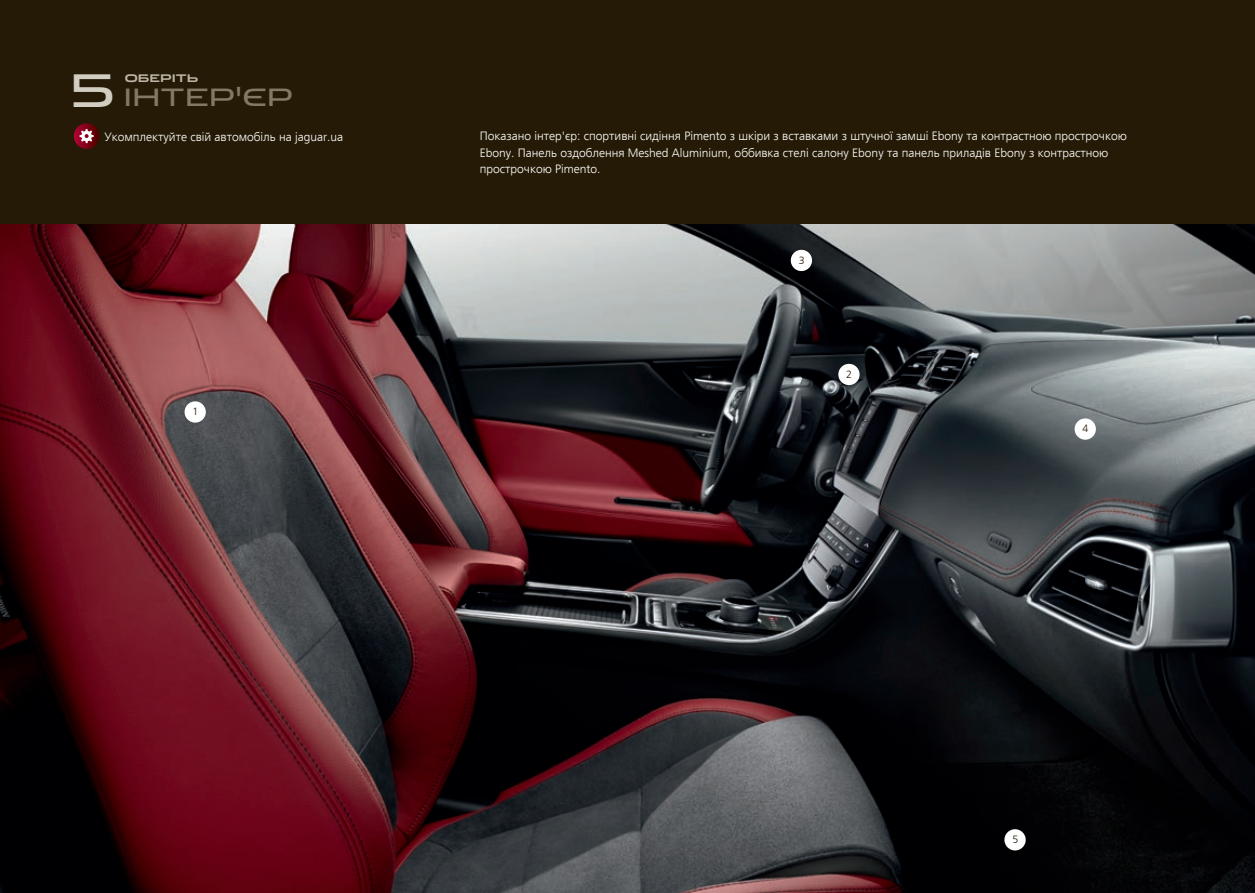
<style>
.page{position:relative;width:1255px;height:893px;background:#fff}
.page>*{position:absolute;margin:0;border:0;box-sizing:border-box;transform-origin:0 0}
.t1{font:24px "Jaguar";color:#837963}
.t2{font:300 12px/16.5px "Frutiger LTCYR";color:#fff}
.t3{font:700 10.5px "Jaguar";color:#beb7a7}
.t4{font:300 10.5px "Frutiger LTCYR";color:#251a05}
.s1{font-size:45px;color:#d2cdc1}
</style>
<div class="page">
<img style="left:0;top:223px;width:1254px;height:670px">
<div style="left:790px;top:250px;width:22px;height:21px;background:#fff;border-radius:50%"></div>
<div style="left:184px;top:401px;width:22px;height:22px;background:#fff;border-radius:50%"></div>
<div style="left:1074px;top:418px;width:21px;height:22px;background:#fff;border-radius:50%"></div>
<div style="left:1004px;top:829px;width:21px;height:21px;background:#fff;border-radius:50%"></div>
<div style="left:838px;top:364px;width:21px;height:21px;background:#fff;border-radius:50%"></div>
<div style="left:0;top:0;width:1254px;height:223px;background:#251a05"></div>
<svg style="left:74px;top:123px;width:25px;height:26px"></svg>
<svg style="left:79px;top:129px;width:15px;height:14px"></svg>
<h1 class="t1" style="left:68px;top:78px;width:226px"><span class="s1">5</span> ІНТЕР'ЄР</h1>
<p class="t3" style="left:125px;top:69px;width:75px">ОБЕРІТЬ</p>
<p class="t2" style="left:104px;top:128px;width:240px">Укомплектуйте свій автомобіль на jaguar.ua</p>
<p class="t4" style="left:192px;top:406px;width:7px">1</p>
<p class="t2" style="left:480px;top:128px;width:648px">Показано інтер'єр: спортивні сидіння Pimento з шкіри з вставками з штучної замші Ebony та контрастною прострочкою<br>Ebony. Панель оздоблення Meshed Aluminium, оббивка стелі салону Ebony та панель приладів Ebony з контрастною прострочкою Pimento.</p>
<p class="t4" style="left:798px;top:254px;width:7px">3</p>
<p class="t4" style="left:846px;top:368px;width:7px">2</p>
<p class="t4" style="left:1082px;top:423px;width:7px">4</p>
<p class="t4" style="left:1012px;top:834px;width:7px">5</p>
</div>
